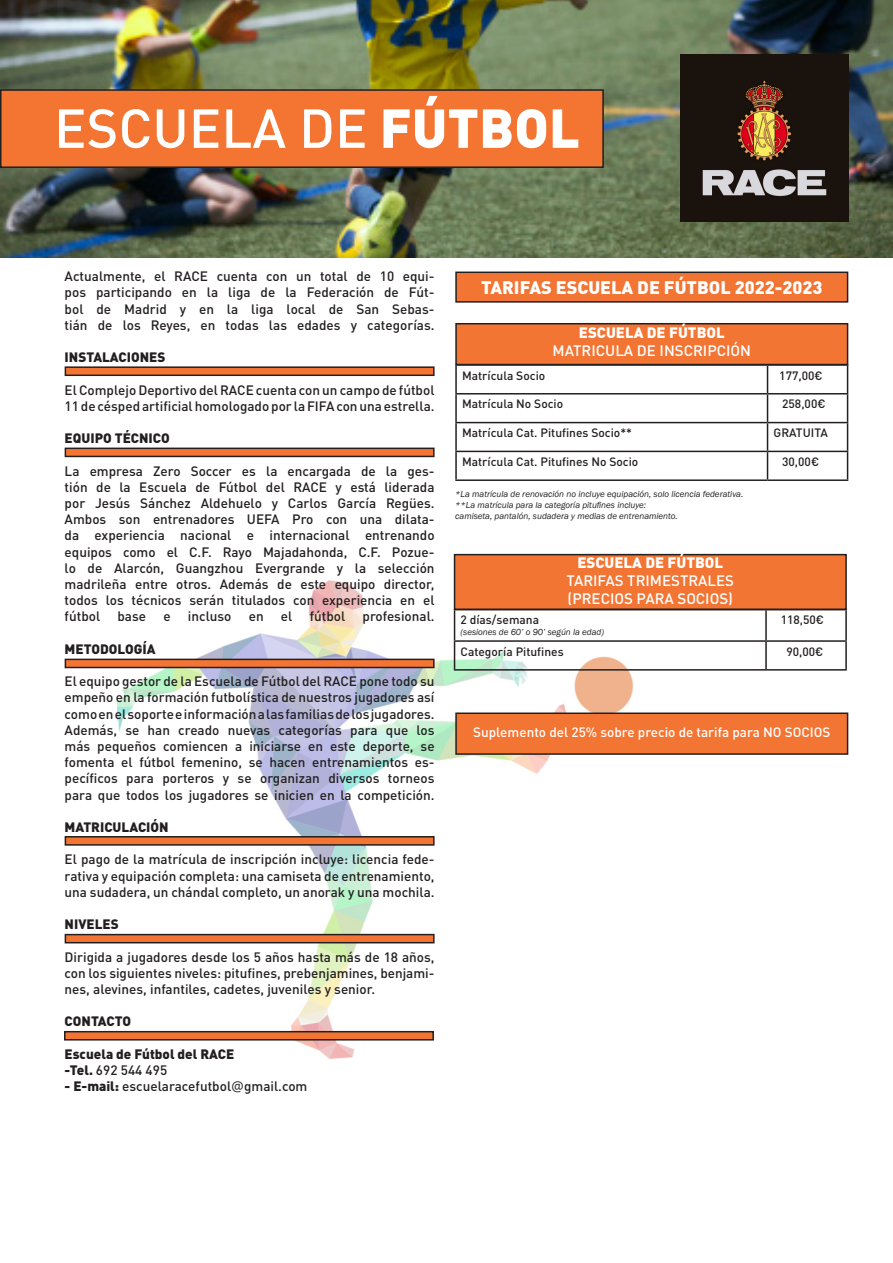
<style>
.page{position:relative;width:893px;height:1263px;background:#fff}
.page>*{position:absolute;margin:0;border:0;box-sizing:border-box;transform-origin:0 0}
.t1{font:500 54px "DIN Pro";color:#fff}
.t2{font:900 18px "DIN Pro";color:#fff}
.t3{font:500 15px "DIN Pro";color:#fff}
.t4{font:900 15px "DIN Pro";color:#fff}
.t5{font:500 13.5px/16.2px "DIN Pro";color:#231f20;text-align:justify}
.t6{font:900 13.5px "DIN Pro";color:#231f20}
.t7{font:500 13.5px "DIN Pro";color:#fff}
.t8{font:500 12px "DIN Pro";color:#231f20}
.t9{font:italic 9px "Franklin Gothic";color:#231f20}
.s1{font-weight:900}
</style>
<div class="page">
<svg style="left:102px;top:566px;width:542px;height:493px"></svg>
<img style="left:0;top:0;width:893px;height:258px">
<img style="left:680px;top:54px;width:168px;height:168px">
<div style="left:1px;top:90px;width:602px;height:77px;background:#f37531"></div>
<div style="left:0;top:89px;width:604px;height:79px;border:2px solid #231f20"></div>
<div style="left:456px;top:272px;width:392px;height:30px;background:#f37533"></div>
<div style="left:455px;top:272px;width:393px;height:31px;border:2px solid #231f20"></div>
<hr style="left:455px;top:364px;width:312px;height:2px;background:#231f20">
<hr style="left:455px;top:366px;width:2px;height:27px;background:#231f20">
<hr style="left:767px;top:364px;width:81px;height:2px;background:#231f20">
<hr style="left:455px;top:393px;width:312px;height:1px;background:#231f20">
<hr style="left:455px;top:394px;width:2px;height:28px;background:#231f20">
<hr style="left:767px;top:393px;width:81px;height:1px;background:#231f20">
<hr style="left:455px;top:422px;width:312px;height:1px;background:#231f20">
<hr style="left:455px;top:423px;width:2px;height:28px;background:#231f20">
<hr style="left:767px;top:422px;width:81px;height:1px;background:#231f20">
<hr style="left:455px;top:451px;width:312px;height:1px;background:#231f20">
<hr style="left:455px;top:452px;width:2px;height:27px;background:#231f20">
<hr style="left:767px;top:451px;width:81px;height:1px;background:#231f20">
<svg style="left:767px;top:366px;width:1px;height:113px"></svg>
<svg style="left:847px;top:366px;width:1px;height:113px"></svg>
<hr style="left:455px;top:479px;width:312px;height:2px;background:#231f20">
<hr style="left:767px;top:479px;width:81px;height:2px;background:#231f20">
<div style="left:456px;top:324px;width:392px;height:40px;background:#f37533"></div>
<div style="left:455px;top:323px;width:393px;height:42px;border:2px solid #231f20"></div>
<hr style="left:454px;top:610px;width:1px;height:30px;background:#231f20">
<hr style="left:765px;top:610px;width:2px;height:30px;background:#231f20">
<hr style="left:845px;top:610px;width:2px;height:30px;background:#231f20">
<hr style="left:454px;top:640px;width:312px;height:2px;background:#231f20">
<svg style="left:454px;top:642px;width:1px;height:27px"></svg>
<hr style="left:766px;top:640px;width:81px;height:2px;background:#231f20">
<hr style="left:765px;top:642px;width:2px;height:27px;background:#231f20">
<hr style="left:845px;top:642px;width:2px;height:27px;background:#231f20">
<hr style="left:454px;top:669px;width:312px;height:2px;background:#231f20">
<hr style="left:766px;top:669px;width:81px;height:2px;background:#231f20">
<div style="left:455px;top:555px;width:391px;height:54px;background:#f37533"></div>
<div style="left:454px;top:554px;width:393px;height:56px;border:2px solid #231f20"></div>
<div style="left:456px;top:713px;width:392px;height:41px;background:#f37533"></div>
<div style="left:455px;top:712px;width:393px;height:43px;border:2px solid #231f20"></div>
<div style="left:65px;top:367px;width:369px;height:8px;background:#f37533"></div>
<div style="left:65px;top:366px;width:370px;height:10px;border:2px solid #231f20"></div>
<div style="left:65px;top:448px;width:369px;height:8px;background:#f37533"></div>
<div style="left:65px;top:448px;width:370px;height:9px;border:2px solid #231f20"></div>
<div style="left:65px;top:659px;width:369px;height:8px;background:#f37533"></div>
<div style="left:65px;top:659px;width:370px;height:9px;border:2px solid #231f20"></div>
<div style="left:65px;top:837px;width:369px;height:8px;background:#f37533"></div>
<div style="left:65px;top:836px;width:370px;height:10px;border:2px solid #231f20"></div>
<div style="left:65px;top:934px;width:369px;height:9px;background:#f37533"></div>
<div style="left:65px;top:934px;width:370px;height:9px;border:2px solid #231f20"></div>
<div style="left:65px;top:1032px;width:368px;height:8px;background:#f37533"></div>
<div style="left:64px;top:1031px;width:370px;height:9px;border:2px solid #231f20"></div>
<p class="t1" style="left:54px;top:85px;width:527px">ESCUELA DE <span class="s1">FÚTBOL</span></p>
<p class="t5" style="left:65px;top:267px;width:371px">Actualmente, el RACE cuenta con un total de 10 equi&shy;pos participando en la liga de la Federación de Fút&shy;bol de Madrid y en la liga local de San Sebas&shy;tián de los Reyes, en todas las edades y categorías.</p>
<p class="t6" style="left:65px;top:346px;width:102px">INSTALACIONES</p>
<p class="t5" style="left:65px;top:380px;width:371px">El Complejo Deportivo del RACE cuenta con un campo de fútbol<br>11 de césped artificial homologado por la FIFA con una estrella.</p>
<p class="t6" style="left:65px;top:427px;width:107px">EQUIPO TÉCNICO</p>
<p class="t5" style="left:65px;top:461px;width:371px">La empresa Zero Soccer es la encargada de la ges&shy;tión de la Escuela de Fútbol del RACE y está liderada por Jesús Sánchez Aldehuelo y Carlos García Regües.</p>
<p class="t5" style="left:65px;top:510px;width:371px">Ambos son entrenadores UEFA Pro con una dilata&shy;da experiencia nacional e internacional entrenando equipos como el C.F. Rayo Majadahonda, C.F. Pozue&shy;lo de Alarcón, Guangzhou Evergrande y la selección madrileña entre otros. Además de este equipo director,</p>
<p class="t5" style="left:65px;top:591px;width:371px">todos los técnicos serán titulados con experiencia en el</p>
<p class="t5" style="left:65px;top:607px;width:37px">fútbol</p>
<p class="t5" style="left:117px;top:607px;width:30px">base</p>
<p class="t5" style="left:163px;top:607px;width:9px">e</p>
<p class="t5" style="left:188px;top:607px;width:45px">incluso</p>
<p class="t5" style="left:249px;top:607px;width:16px">en</p>
<p class="t5" style="left:281px;top:607px;width:13px">el</p>
<p class="t5" style="left:310px;top:607px;width:37px">fútbol</p>
<p class="t5" style="left:363px;top:607px;width:74px">profesional.</p>
<p class="t6" style="left:65px;top:637px;width:92px">METODOLOGÍA</p>
<p class="t5" style="left:65px;top:672px;width:371px">El equipo gestor de la Escuela de Fútbol del RACE pone todo su empeño en la formación futbolística de nuestros jugadores así como en el soporte e información a las familias de los jugadores.</p>
<p class="t5" style="left:65px;top:720px;width:371px">Además, se han creado nuevas categorías para que los más pequeños comiencen a iniciarse en este deporte, se fomenta el fútbol femenino, se hacen entrenamientos es&shy;pecíficos para porteros y se organizan diversos torneos para que todos los jugadores se inicien en la competición.</p>
<p class="t6" style="left:65px;top:815px;width:105px">MATRICULACIÓN</p>
<p class="t5" style="left:65px;top:850px;width:371px">El pago de la matrícula de inscripción incluye: licencia fede&shy;rativa y equipación completa: una camiseta de entrenamiento, una sudadera, un chándal completo, un anorak y una mochila.</p>
<p class="t6" style="left:65px;top:913px;width:56px">NIVELES</p>
<p class="t5" style="left:65px;top:947px;width:371px">Dirigida a jugadores desde los 5 años hasta más de 18 años, con los siguientes niveles: pitufines, prebenjamines, benjami&shy;nes, alevines, infantiles, cadetes, juveniles y senior.</p>
<p class="t6" style="left:65px;top:1010px;width:68px">CONTACTO</p>
<p class="t6" style="left:65px;top:1042px;width:171px">Escuela de Fútbol del RACE</p>
<p class="t5" style="left:65px;top:1060px;width:104px"><span class="s1">-Tel.</span> 692 544 495</p>
<p class="t5" style="left:65px;top:1077px;width:244px"><span class="s1">- E-mail:</span> escuelaracefutbol gmail.com</p>
<p class="t2" style="left:481px;top:271px;width:343px">TARIFAS ESCUELA DE FÚTBOL 2022-2023</p>
<p class="t4" style="left:579px;top:320px;width:147px">ESCUELA DE FÚTBOL</p>
<p class="t3" style="left:552px;top:339px;width:200px">MATRICULA DE INSCRIPCIÓN</p>
<p class="t8" style="left:462px;top:365px;width:85px">Matrícula Socio</p>
<p class="t8" style="left:779px;top:365px;width:45px">177,00€</p>
<p class="t8" style="left:462px;top:394px;width:103px">Matrícula No Socio</p>
<p class="t8" style="left:782px;top:394px;width:45px">258,00€</p>
<p class="t8" style="left:462px;top:423px;width:171px">Matrícula Cat. Pitufines Socio**</p>
<p class="t8" style="left:773px;top:423px;width:56px">GRATUITA</p>
<p class="t8" style="left:462px;top:452px;width:178px">Matrícula Cat. Pitufines No Socio</p>
<p class="t8" style="left:782px;top:452px;width:39px">30,00€</p>
<p class="t9" style="left:455px;top:489px;width:290px">*La matrícula de renovación no incluye equipación, solo licencia federativa.</p>
<p class="t9" style="left:455px;top:500px;width:192px">**La matrícula para la categoría pitufines incluye:</p>
<p class="t9" style="left:455px;top:510px;width:224px">camiseta, pantalón, sudadera y medias de entrenamiento.</p>
<p class="t4" style="left:577px;top:549px;width:147px">ESCUELA DE FÚTBOL</p>
<p class="t3" style="left:566px;top:568px;width:169px">TARIFAS TRIMESTRALES</p>
<p class="t3" style="left:568px;top:586px;width:167px">(PRECIOS PARA SOCIOS)</p>
<p class="t8" style="left:461px;top:610px;width:80px">2 días/semana</p>
<p class="t9" style="left:461px;top:626px;width:145px">(sesiones de 60’ o 90’ según la edad)</p>
<p class="t8" style="left:781px;top:610px;width:45px">118,50€</p>
<p class="t8" style="left:461px;top:641px;width:105px">Categoría Pitufines</p>
<p class="t8" style="left:786px;top:641px;width:39px">90,00€</p>
<p class="t7" style="left:473px;top:721px;width:359px">Suplemento del 25% sobre precio de tarifa para NO SOCIOS</p>
</div>
